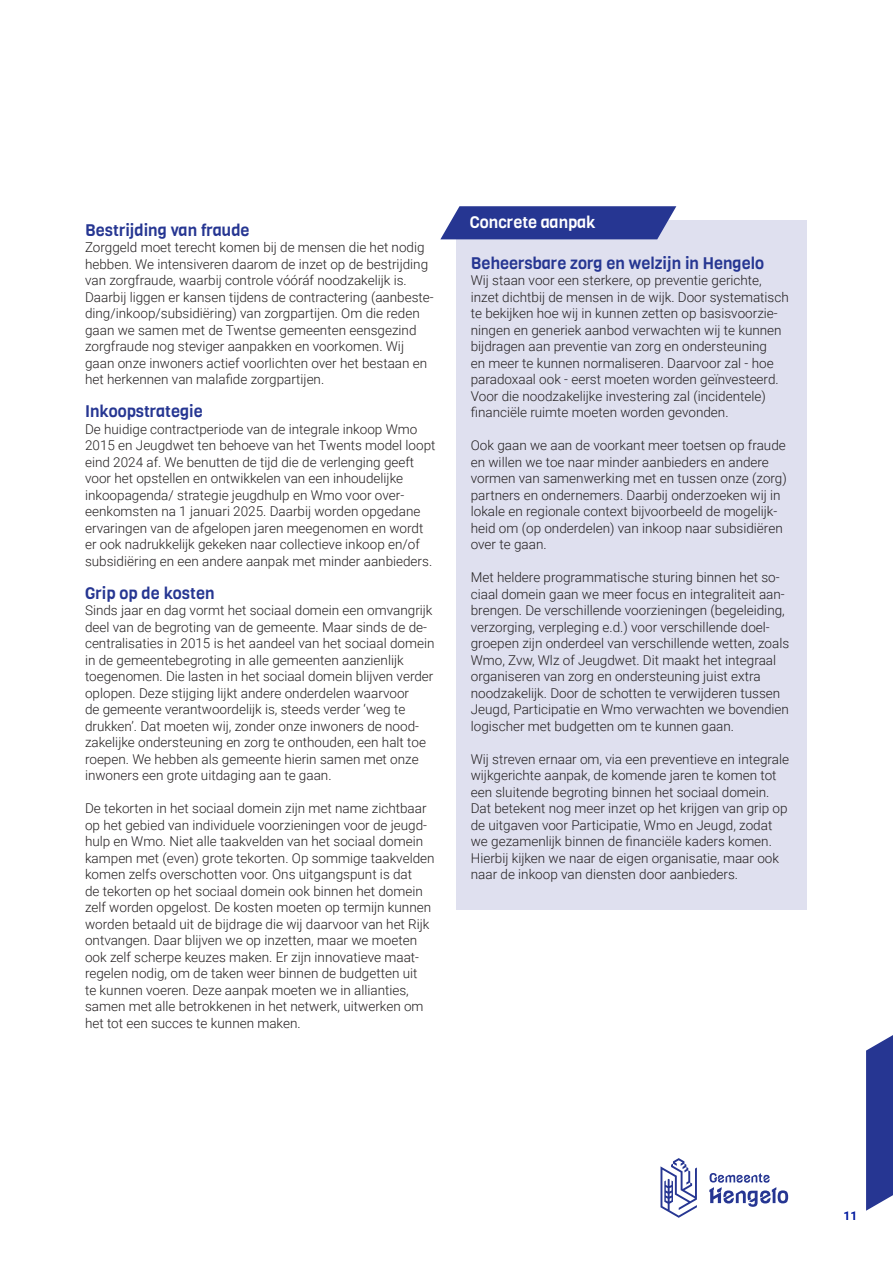
<style>
.page{position:relative;width:893px;height:1263px;background:#fff}
.page>*{position:absolute;margin:0;border:0;box-sizing:border-box;transform-origin:0 0}
.t1{font:16.5px "Viga";color:#263692}
.t2{font:16.5px "Viga";color:#fff}
.t3{font:300 13.5px/16.5px "Roboto";color:#231f20}
.t4{font:700 12px "Roboto";color:#00199f}
</style>
<div class="page">
<svg style="left:866px;top:1035px;width:27px;height:176px"></svg>
<svg style="left:660px;top:1158px;width:37px;height:60px"></svg>
<svg style="left:709px;top:1173px;width:79px;height:34px"></svg>
<div style="left:456px;top:220px;width:351px;height:690px;background:#dfe0ef"></div>
<svg style="left:440px;top:206px;width:236px;height:33px"></svg>
<p class="t1" style="left:85px;top:219px;width:166px">Bestrijding van fraude</p>
<p class="t3" style="left:85px;top:238px;width:350px">Zorggeld moet terecht komen bij de mensen die het nodig hebben. We intensiveren daarom de inzet op de bestrijding van zorgfraude, waarbij controle vóóráf noodzakelijk is.<br>Daarbij liggen er kansen tijdens de contractering (aanbeste&shy;ding/inkoop/subsidiëring) van zorgpartijen. Om die reden gaan we samen met de Twentse gemeenten eensgezind zorgfraude nog steviger aanpakken en voorkomen. Wij gaan onze inwoners actief voorlichten over het bestaan en het herkennen van malafide zorgpartijen.</p>
<p class="t1" style="left:85px;top:400px;width:119px">Inkoopstrategie</p>
<p class="t3" style="left:85px;top:420px;width:352px">De huidige contractperiode van de integrale inkoop Wmo 2015 en Jeugdwet ten behoeve van het Twents model loopt eind 2024 af. We benutten de tijd die de verlenging geeft voor het opstellen en ontwikkelen van een inhoudelijke inkoopagenda/ strategie jeugdhulp en Wmo voor over&shy;eenkomsten na 1 januari 2025. Daarbij worden opgedane ervaringen van de afgelopen jaren meegenomen en wordt er ook nadrukkelijk gekeken naar collectieve inkoop en/of subsidiëring en een andere aanpak met minder aanbieders.</p>
<p class="t1" style="left:85px;top:582px;width:131px">Grip op de kosten</p>
<p class="t3" style="left:85px;top:601px;width:351px">Sinds jaar en dag vormt het sociaal domein een omvangrijk deel van de begroting van de gemeente. Maar sinds de de&shy;centralisaties in 2015 is het aandeel van het sociaal domein in de gemeentebegroting in alle gemeenten aanzienlijk toegenomen. Die lasten in het sociaal domein blijven verder oplopen. Deze stijging lijkt andere onderdelen waarvoor<br>de gemeente verantwoordelijk is, steeds verder ‘weg te drukken’. Dat moeten wij, zonder onze inwoners de nood&shy;zakelijke ondersteuning en zorg te onthouden, een halt toe roepen. We hebben als gemeente hierin samen met onze inwoners een grote uitdaging aan te gaan.</p>
<p class="t3" style="left:85px;top:799px;width:351px">De tekorten in het sociaal domein zijn met name zichtbaar op het gebied van individuele voorzieningen voor de jeugd&shy;hulp en Wmo. Niet alle taakvelden van het sociaal domein kampen met (even) grote tekorten. Op sommige taakvelden komen zelfs overschotten voor. Ons uitgangspunt is dat<br>de tekorten op het sociaal domein ook binnen het domein zelf worden opgelost. De kosten moeten op termijn kunnen worden betaald uit de bijdrage die wij daarvoor van het Rijk ontvangen. Daar blijven we op inzetten, maar we moeten ook zelf scherpe keuzes maken. Er zijn innovatieve maat&shy;regelen nodig, om de taken weer binnen de budgetten uit<br>te kunnen voeren. Deze aanpak moeten we in allianties, samen met alle betrokkenen in het netwerk, uitwerken om het tot een succes te kunnen maken.</p>
<p class="t2" style="left:470px;top:211px;width:127px">Concrete aanpak</p>
<p class="t1" style="left:471px;top:252px;width:295px">Beheersbare zorg en welzijn in Hengelo</p>
<p class="t3" style="left:471px;top:271px;width:320px">Wij staan voor een sterkere, op preventie gerichte, inzet dichtbij de mensen in de wijk. Door systematisch te bekijken hoe wij in kunnen zetten op basisvoorzie&shy;ningen en generiek aanbod verwachten wij te kunnen bijdragen aan preventie van zorg en ondersteuning<br>en meer te kunnen normaliseren. Daarvoor zal - hoe paradoxaal ook - eerst moeten worden geïnvesteerd.<br>Voor die noodzakelijke investering zal (incidentele) financiële ruimte moeten worden gevonden.</p>
<p class="t3" style="left:471px;top:436px;width:318px">Ook gaan we aan de voorkant meer toetsen op fraude en willen we toe naar minder aanbieders en andere vormen van samenwerking met en tussen onze (zorg) partners en ondernemers. Daarbij onderzoeken wij in lokale en regionale context bijvoorbeeld de mogelijk&shy;heid om (op onderdelen) van inkoop naar subsidiëren over te gaan.</p>
<p class="t3" style="left:471px;top:568px;width:320px">Met heldere programmatische sturing binnen het so&shy;ciaal domein gaan we meer focus en integraliteit aan&shy;brengen. De verschillende voorzieningen (begeleiding, verzorging, verpleging e.d.) voor verschillende doel&shy;groepen zijn onderdeel van verschillende wetten, zoals Wmo, Zvw, Wlz of Jeugdwet. Dit maakt het integraal organiseren van zorg en ondersteuning juist extra noodzakelijk. Door de schotten te verwijderen tussen Jeugd, Participatie en Wmo verwachten we bovendien logischer met budgetten om te kunnen gaan.</p>
<p class="t3" style="left:471px;top:750px;width:320px">Wij streven ernaar om, via een preventieve en integrale wijkgerichte aanpak, de komende jaren te komen tot een sluitende begroting binnen het sociaal domein.<br>Dat betekent nog meer inzet op het krijgen van grip op de uitgaven voor Participatie, Wmo en Jeugd, zodat we gezamenlijk binnen de financiële kaders komen.<br>Hierbij kijken we naar de eigen organisatie, maar ook naar de inkoop van diensten door aanbieders.</p>
<p class="t4" style="left:844px;top:1207px;width:15px">11</p>
</div>
